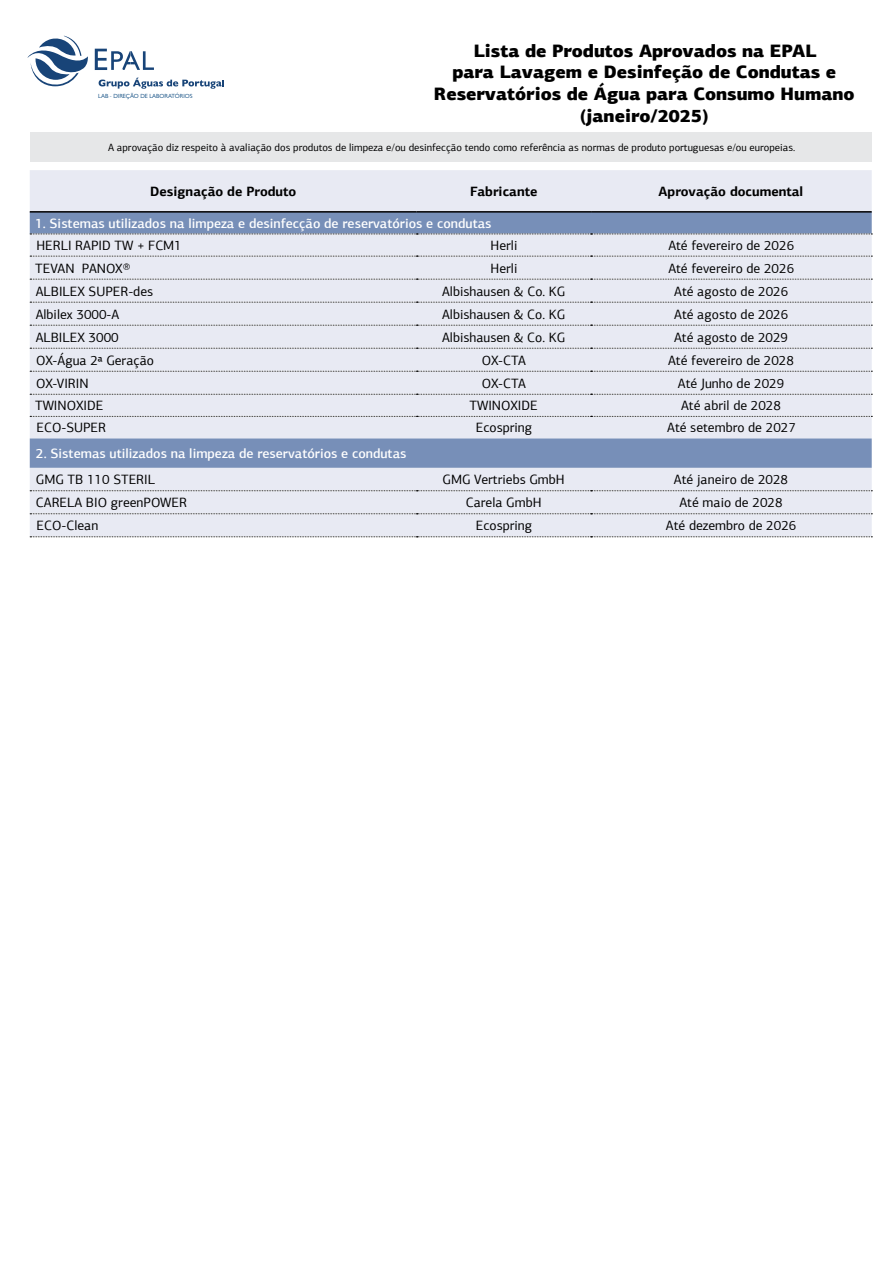
<style>
.page{position:relative;width:893px;height:1263px;background:#fff}
.page>*{position:absolute;margin:0;border:0;box-sizing:border-box;transform-origin:0 0}
.t1{font:900 18px/21.6px "PF Agora Sans Pro";color:#000;text-align:center}
.t2{font:13.5px "PF Agora Sans Pro";color:#000}
.t3{font:500 13.5px "PF Agora Sans Pro";color:#fff}
.t4{font:700 13.5px "PF Agora Sans Pro";color:#000}
.t5{font:10.5px "PF Agora Sans Pro";color:#000}
.t6{font:6px "Gill Sans MT Pro";color:#00427a}
</style>
<div class="page">
<div style="left:30px;top:132px;width:842px;height:30px;background:#e6e7e8"></div>
<div style="left:30px;top:170px;width:842px;height:366px;background:#e8eaf3"></div>
<svg style="left:30px;top:213px;width:842px;height:255px;background:#d0d6e5"></svg>
<hr style="left:30px;top:211px;width:387px;height:2px;background:#000">
<hr style="left:417px;top:211px;width:174px;height:2px;background:#000">
<hr style="left:591px;top:211px;width:281px;height:2px;background:#000">
<svg style="left:30px;top:234px;width:842px;height:1px"></svg>
<svg style="left:30px;top:256px;width:842px;height:1px"></svg>
<svg style="left:30px;top:279px;width:842px;height:1px"></svg>
<svg style="left:30px;top:302px;width:842px;height:1px"></svg>
<svg style="left:30px;top:325px;width:842px;height:1px"></svg>
<svg style="left:30px;top:348px;width:842px;height:1px"></svg>
<svg style="left:30px;top:371px;width:842px;height:1px"></svg>
<svg style="left:30px;top:394px;width:842px;height:1px"></svg>
<svg style="left:30px;top:416px;width:842px;height:1px"></svg>
<svg style="left:30px;top:490px;width:842px;height:1px"></svg>
<svg style="left:30px;top:513px;width:842px;height:1px"></svg>
<svg style="left:30px;top:536px;width:842px;height:1px"></svg>
<svg style="left:28px;top:36px;width:60px;height:51px"></svg>
<svg style="left:95px;top:49px;width:59px;height:21px"></svg>
<svg style="left:99px;top:78px;width:125px;height:11px"></svg>
<h1 class="t1" style="left:434px;top:40px;width:422px">Lista de Produtos Aprovados na EPAL<br>para Lavagem e Desinfeção de Condutas e Reservatórios de Água para Consumo Humano (janeiro/2025)</h1>
<p class="t5" style="left:108px;top:141px;width:689px">A aprovação diz respeito à avaliação dos produtos de limpeza e/ou desinfecção tendo como referência as normas de produto portuguesas e/ou europeias.</p>
<p class="t4" style="left:150px;top:183px;width:148px">Designação de Produto</p>
<p class="t4" style="left:470px;top:183px;width:69px">Fabricante</p>
<p class="t4" style="left:659px;top:183px;width:146px">Aprovação documental</p>
<p class="t3" style="left:35px;top:215px;width:458px">1. Sistemas utilizados na limpeza e desinfecção de reservatórios e condutas</p>
<p class="t2" style="left:36px;top:237px;width:147px">HERLI RAPID TW + FCM1</p>
<p class="t2" style="left:491px;top:237px;width:28px">Herli</p>
<p class="t2" style="left:668px;top:237px;width:127px">Até fevereiro de 2026</p>
<p class="t2" style="left:35px;top:260px;width:97px">TEVAN PANOX®</p>
<p class="t2" style="left:491px;top:260px;width:28px">Herli</p>
<p class="t2" style="left:668px;top:260px;width:127px">Até fevereiro de 2026</p>
<p class="t2" style="left:36px;top:283px;width:119px">ALBILEX SUPER-des</p>
<p class="t2" style="left:442px;top:283px;width:125px">Albishausen &amp; Co. KG</p>
<p class="t2" style="left:674px;top:283px;width:116px">Até agosto de 2026</p>
<p class="t2" style="left:36px;top:306px;width:85px">Albilex 3000-A</p>
<p class="t2" style="left:442px;top:306px;width:125px">Albishausen &amp; Co. KG</p>
<p class="t2" style="left:674px;top:306px;width:116px">Até agosto de 2026</p>
<p class="t2" style="left:36px;top:329px;width:85px">ALBILEX 3000</p>
<p class="t2" style="left:442px;top:329px;width:125px">Albishausen &amp; Co. KG</p>
<p class="t2" style="left:674px;top:329px;width:116px">Até agosto de 2029</p>
<p class="t2" style="left:36px;top:352px;width:119px">OX-Água 2ª Geração</p>
<p class="t2" style="left:482px;top:352px;width:46px">OX-CTA</p>
<p class="t2" style="left:668px;top:352px;width:127px">Até fevereiro de 2028</p>
<p class="t2" style="left:36px;top:375px;width:54px">OX-VIRIN</p>
<p class="t2" style="left:482px;top:375px;width:46px">OX-CTA</p>
<p class="t2" style="left:678px;top:375px;width:108px">Até Junho de 2029</p>
<p class="t2" style="left:35px;top:398px;width:70px">TWINOXIDE</p>
<p class="t2" style="left:469px;top:398px;width:70px">TWINOXIDE</p>
<p class="t2" style="left:681px;top:398px;width:101px">Até abril de 2028</p>
<p class="t2" style="left:36px;top:420px;width:71px">ECO-SUPER</p>
<p class="t2" style="left:476px;top:420px;width:58px">Ecospring</p>
<p class="t2" style="left:667px;top:420px;width:130px">Até setembro de 2027</p>
<p class="t3" style="left:36px;top:445px;width:372px">2. Sistemas utilizados na limpeza de reservatórios e condutas</p>
<p class="t2" style="left:36px;top:472px;width:121px">GMG TB 110 STERIL</p>
<p class="t2" style="left:443px;top:472px;width:124px">GMG Vertriebs GmbH</p>
<p class="t2" style="left:674px;top:472px;width:116px">Até janeiro de 2028</p>
<p class="t2" style="left:36px;top:495px;width:153px">CARELA BIO greenPOWER</p>
<p class="t2" style="left:466px;top:495px;width:77px">Carela GmbH</p>
<p class="t2" style="left:679px;top:495px;width:105px">Até maio de 2028</p>
<p class="t2" style="left:36px;top:518px;width:63px">ECO-Clean</p>
<p class="t2" style="left:476px;top:518px;width:58px">Ecospring</p>
<p class="t2" style="left:666px;top:518px;width:132px">Até dezembro de 2026</p>
<p class="t6" style="left:98px;top:92px;width:96px">LAB - DIREÇÃO DE LABORATÓRIOS</p>
</div>
